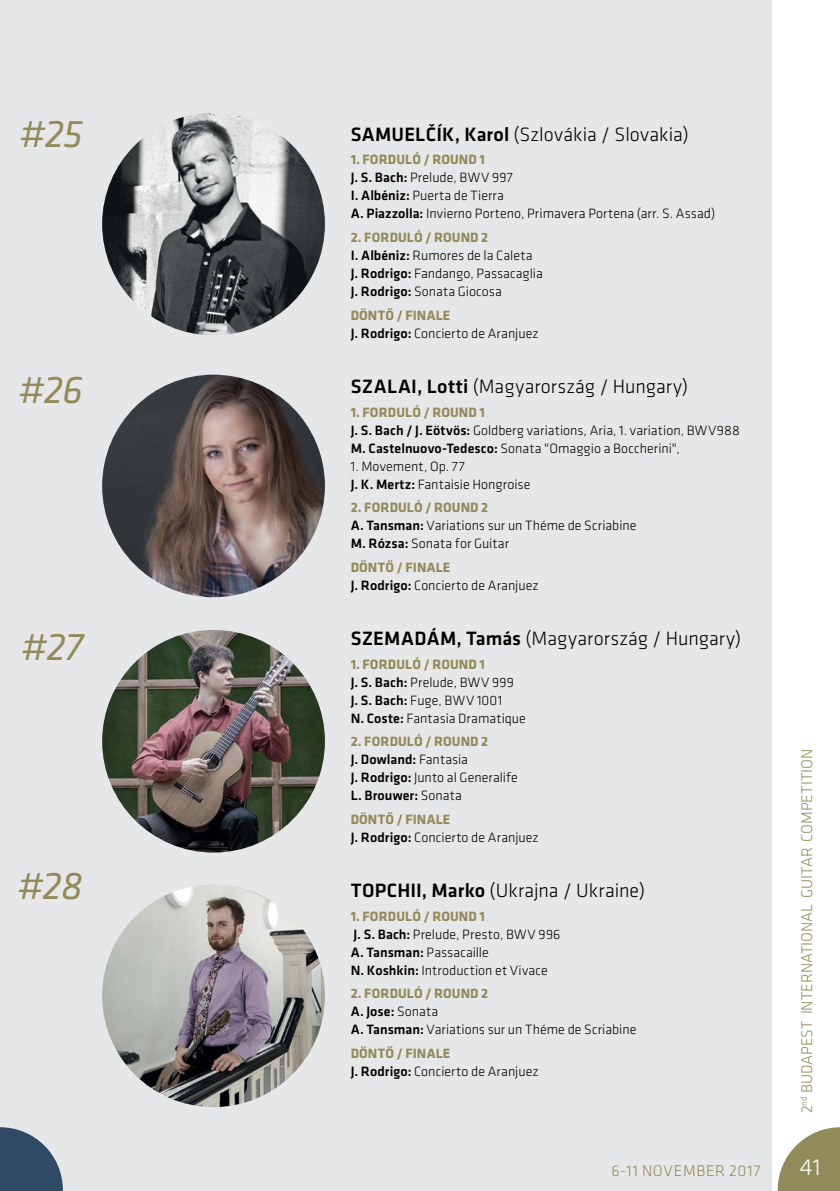
<style>
.page{position:relative;width:840px;height:1191px;background:#fff}
.page>*{position:absolute;margin:0;border:0;box-sizing:border-box;transform-origin:0 0}
.t1{font:italic 40px "Klavika";letter-spacing:-.02em;color:#928a5a}
.t2{font:300 24px "Klavika";color:#fff}
.t3{font:300 20px "Klavika";color:#000}
.t4{font:300 16px "Klavika";letter-spacing:.01em;color:#928a5a}
.t5{font:300 16px "Klavika";letter-spacing:.045em;color:#928a5a}
.t6{font:300 14px/18px "Klavika";letter-spacing:.005em;color:#000}
.t7{font:700 14px "Klavika";color:#928a5a}
.s1{font-weight:500}
.s2{font-weight:700;color:#928a5a}
</style>
<div class="page">
<div style="left:0;top:0;width:771px;height:1191px;background:#e6e7e8"></div>
<img style="left:102px;top:113px;width:223px;height:222px;border-radius:111px">
<img style="left:102px;top:630px;width:223px;height:222px;border-radius:111px">
<img style="left:102px;top:375px;width:223px;height:222px;border-radius:111px">
<img style="left:102px;top:884px;width:223px;height:223px;border-radius:111px">
<svg style="left:777px;top:1127px;width:62px;height:64px"></svg>
<svg style="left:0;top:1127px;width:63px;height:64px"></svg>
<h1 class="t1" style="left:19px;top:112px;width:66px">#25</h1>
<h1 class="t1" style="left:18px;top:368px;width:67px">#26</h1>
<h1 class="t1" style="left:20px;top:624px;width:64px">#27</h1>
<h1 class="t1" style="left:16px;top:864px;width:68px">#28</h1>
<h3 class="t3" style="left:350px;top:123px;width:339px"><span class="s1">SAMUELČÍK, Karol</span> (Szlovákia / Slovakia)</h3>
<p class="t7" style="left:350px;top:152px;width:21px">1. FORDULÓ</p>
<p class="t6" style="left:350px;top:151px;width:366px;text-indent:73px"><span class="s2">/ ROUND 1<br></span><span class="s1">J. S. Bach:</span> Prelude, BWV 997<br><span class="s1">I. Albéniz:</span> Puerta de Tierra<br><span class="s1">A. Piazzolla:</span> Invierno Porteno, Primavera Portena (arr. S. Assad)</p>
<p class="t7" style="left:350px;top:230px;width:23px">2. FORDULÓ</p>
<p class="t6" style="left:350px;top:229px;width:193px;text-indent:74px"><span class="s2">/ ROUND 2<br></span><span class="s1">I. Albéniz:</span> Rumores de la Caleta<br><span class="s1">J. Rodrigo:</span> Fandango, Passacaglia<br><span class="s1">J. Rodrigo:</span> Sonata Giocosa</p>
<p class="t6" style="left:350px;top:306px;width:189px"><span class="s2">DÖNTŐ / FINALE<br></span><span class="s1">J. Rodrigo:</span> Concierto de Aranjuez</p>
<h3 class="t3" style="left:350px;top:375px;width:338px"><span class="s1">SZALAI, Lotti</span> (Magyarország / Hungary)</h3>
<p class="t7" style="left:350px;top:404px;width:21px">1. FORDULÓ</p>
<p class="t6" style="left:350px;top:403px;width:390px;text-indent:73px"><span class="s2">/ ROUND 1<br></span><span class="s1">J. S. Bach / J. Eötvös:</span> Goldberg variations, Aria, 1. variation, BWV988<br><span class="s1">M. Castelnuovo-Tedesco:</span> Sonata "Omaggio a Boccherini",</p>
<p class="t6" style="left:350px;top:457px;width:181px">1. Movement, Op. 77<br><span class="s1">J. K. Mertz:</span> Fantaisie Hongroise</p>
<p class="t7" style="left:350px;top:500px;width:23px">2. FORDULÓ</p>
<p class="t6" style="left:350px;top:499px;width:287px;text-indent:74px"><span class="s2">/ ROUND 2<br></span><span class="s1">A. Tansman:</span> Variations sur un Théme de Scriabine<br><span class="s1">M. Rózsa:</span> Sonata for Guitar</p>
<p class="t6" style="left:350px;top:558px;width:189px"><span class="s2">DÖNTŐ / FINALE<br></span><span class="s1">J. Rodrigo:</span> Concierto de Aranjuez</p>
<h3 class="t3" style="left:350px;top:627px;width:391px"><span class="s1">SZEMADÁM, Tamás</span> (Magyarország / Hungary)</h3>
<p class="t7" style="left:350px;top:656px;width:21px">1. FORDULÓ</p>
<p class="t6" style="left:350px;top:655px;width:177px;text-indent:73px"><span class="s2">/ ROUND 1<br></span><span class="s1">J. S. Bach:</span> Prelude, BWV 999<br><span class="s1">J. S. Bach:</span> Fuge, BWV 1001<br><span class="s1">N. Coste:</span> Fantasia Dramatique</p>
<p class="t7" style="left:350px;top:734px;width:23px">2. FORDULÓ</p>
<p class="t6" style="left:350px;top:733px;width:169px;text-indent:74px"><span class="s2">/ ROUND 2<br></span><span class="s1">J. Dowland:</span> Fantasia<br><span class="s1">J. Rodrigo:</span> Junto al Generalife<br><span class="s1">L. Brouwer:</span> Sonata</p>
<p class="t6" style="left:350px;top:810px;width:189px"><span class="s2">DÖNTŐ / FINALE<br></span><span class="s1">J. Rodrigo:</span> Concierto de Aranjuez</p>
<h3 class="t3" style="left:350px;top:879px;width:296px"><span class="s1">TOPCHII, Marko</span> (Ukrajna / Ukraine)</h3>
<p class="t7" style="left:350px;top:908px;width:21px">1. FORDULÓ</p>
<p class="t6" style="left:350px;top:907px;width:211px;text-indent:73px"><span class="s2">/ ROUND 1<br></span><span class="s1">J. S. Bach:</span> Prelude, Presto, BWV 996<br><span class="s1">A. Tansman:</span> Passacaille<br><span class="s1">N. Koshkin:</span> Introduction et Vivace</p>
<p class="t7" style="left:350px;top:986px;width:23px">2. FORDULÓ</p>
<p class="t6" style="left:350px;top:985px;width:287px;text-indent:74px"><span class="s2">/ ROUND 2<br></span><span class="s1">A. Jose:</span> Sonata<br><span class="s1">A. Tansman:</span> Variations sur un Théme de Scriabine</p>
<p class="t6" style="left:350px;top:1044px;width:189px"><span class="s2">DÖNTŐ / FINALE<br></span><span class="s1">J. Rodrigo:</span> Concierto de Aranjuez</p>
<p class="t5" style="left:611px;top:1161px;width:150px">6-11 November 2017</p>
<p class="t4" style="left:797px;top:1113px;width:363px;rotate:-90deg">2<sup>nd</sup> Budapest International Guitar Competition</p>
<h2 class="t2" style="left:799px;top:1153px;width:22px">41</h2>
</div>
